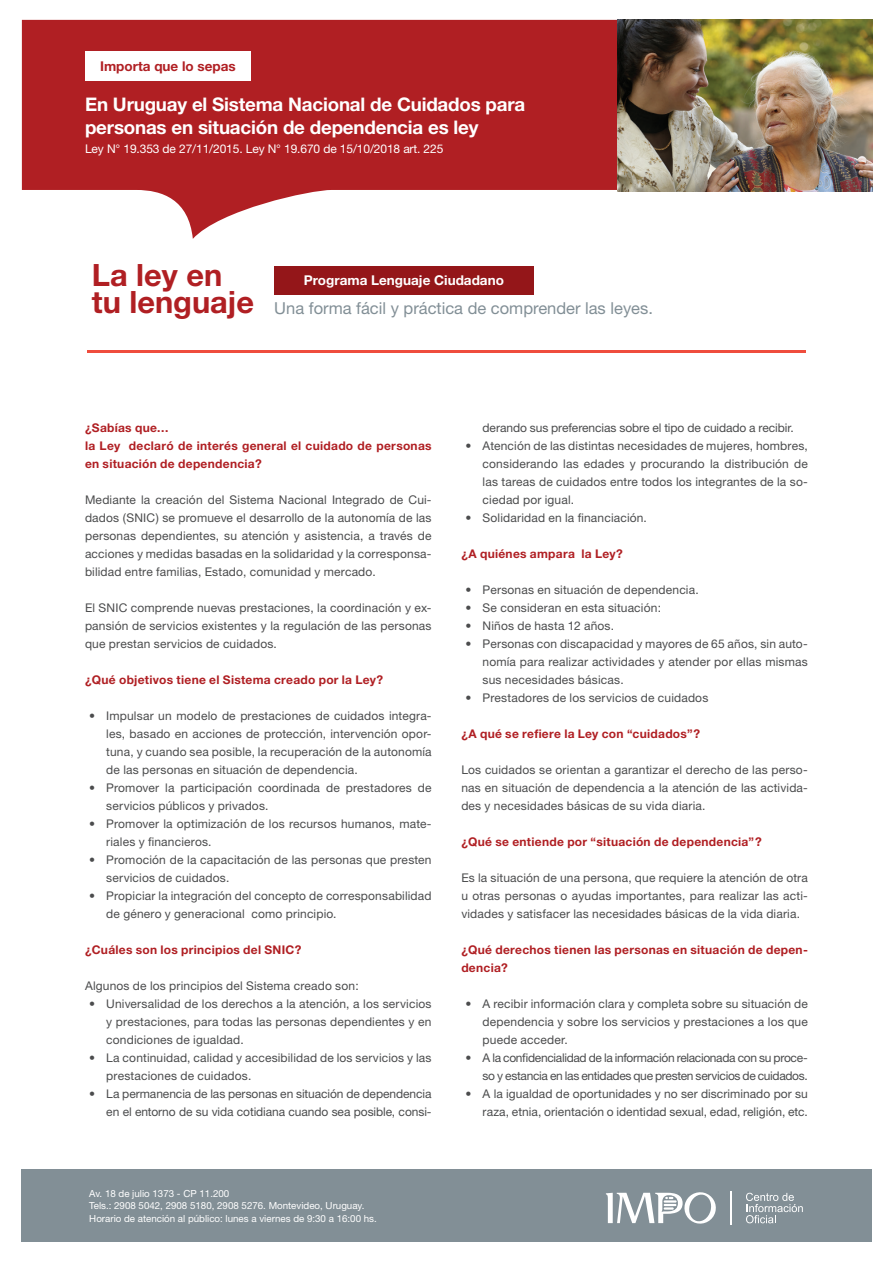
<style>
.page{position:relative;width:893px;height:1263px;background:#fff}
.page>*{position:absolute;margin:0;border:0;box-sizing:border-box;transform-origin:0 0}
.t1{font:700 30.75px "Helvetica Neue";color:#b01f23}
.t2{font:700 18.75px/22.5px "Helvetica Neue";letter-spacing:-.01em;color:#fff}
.t3{font:16.5px "Helvetica Neue";color:#828f96}
.t4{font:700 13.5px "Helvetica Neue";color:#fff}
.t5{font:700 13.5px "Helvetica Neue";color:#b01f23}
.t6{font:12px/18px "Helvetica Neue";letter-spacing:.01em;color:#4b4c4d;text-align:justify}
.t7{font:700 12px/18px "Helvetica Neue";letter-spacing:.025em;color:#b01f23}
.t8{font:12px/18px "Helvetica Neue";letter-spacing:-.025em;color:#4b4c4d;text-align:right}
.t9{font:12px "Helvetica Neue";letter-spacing:-.01em;color:#fff}
.t10{font:9.75px/12.5px "Helvetica Neue";color:#fff}
.s1{font-weight:700;font-size:30.75px;color:#b01f23}
</style>
<div class="page">
<svg style="left:22px;top:20px;width:850px;height:219px;fill:#b01f23"></svg>
<div style="left:85px;top:51px;width:166px;height:30px;background:#fff"></div>
<div style="left:274px;top:266px;width:260px;height:28px;background:#941619"></div>
<img style="left:617px;top:20px;width:255px;height:171px">
<hr style="left:88px;top:350px;width:718px;height:2px;background:#ef4d3d">
<div style="left:21px;top:1169px;width:851px;height:73px;background:#828f96"></div>
<svg style="left:606px;top:1192px;width:110px;height:32px"></svg>
<svg style="left:746px;top:1193px;width:57px;height:30px"></svg>
<hr style="left:731px;top:1191px;width:1px;height:33px;background:#fff">
<p class="t5" style="left:100px;top:58px;width:137px">Importa que lo sepas</p>
<h2 class="t2" style="left:85px;top:93px;width:442px">En Uruguay el Sistema Nacional de Cuidados para personas en situación de dependencia es ley</h2>
<p class="t9" style="left:85px;top:141px;width:360px">Ley N° 19.353 de 27/11/2015. Ley N° 19.670 de 15/10/2018 art. 225</p>
<h1 class="t1" style="left:92px;top:256px;width:132px">La ley en</h1>
<h3 class="t3" style="left:92px;top:299px;width:563px"><span class="s1">tu lenguaje</span> Una forma fácil y práctica de comprender las leyes.</h3>
<p class="t4" style="left:304px;top:272px;width:202px">Programa Lenguaje Ciudadano</p>
<p class="t7" style="left:85px;top:418px;width:348px">¿Sabías que…<br>la Ley declaró de interés general el cuidado de personas en situación de dependencia?</p>
<p class="t6" style="left:85px;top:491px;width:348px">Mediante la creación del Sistema Nacional Integrado de Cui&shy;dados (SNIC) se promueve el desarrollo de la autonomía de las personas dependientes, su atención y asistencia, a través de acciones y medidas basadas en la solidaridad y la corresponsa&shy;bilidad entre familias, Estado, comunidad y mercado.</p>
<p class="t6" style="left:85px;top:599px;width:348px">El SNIC comprende nuevas prestaciones, la coordinación y ex&shy;pansión de servicios existentes y la regulación de las personas que prestan servicios de cuidados.</p>
<p class="t7" style="left:85px;top:670px;width:300px">¿Qué objetivos tiene el Sistema creado por la Ley?</p>
<p class="t6" style="left:106px;top:707px;width:327px;text-indent:-17px">• Impulsar un modelo de prestaciones de cuidados integra&shy;les, basado en acciones de protección, intervención opor&shy;tuna, y cuando sea posible, la recuperación de la autonomía de las personas en situación de dependencia.</p>
<p class="t6" style="left:106px;top:779px;width:327px;text-indent:-17px">• Promover la participación coordinada de prestadores de servicios públicos y privados.</p>
<p class="t6" style="left:106px;top:815px;width:327px;text-indent:-17px">• Promover la optimización de los recursos humanos, mate&shy;riales y financieros.</p>
<p class="t6" style="left:106px;top:851px;width:327px;text-indent:-17px">• Promoción de la capacitación de las personas que presten servicios de cuidados.</p>
<p class="t6" style="left:106px;top:887px;width:327px;text-indent:-17px">• Propiciar la integración del concepto de corresponsabilidad de género y generacional como principio.</p>
<p class="t7" style="left:85px;top:940px;width:218px">¿Cuáles son los principios del SNIC?</p>
<p class="t6" style="left:85px;top:977px;width:275px">Algunos de los principios del Sistema creado son:</p>
<p class="t6" style="left:106px;top:995px;width:327px;text-indent:-17px">• Universalidad de los derechos a la atención, a los servicios y prestaciones, para todas las personas dependientes y en condiciones de igualdad.</p>
<p class="t6" style="left:106px;top:1049px;width:327px;text-indent:-17px">• La continuidad, calidad y accesibilidad de los servicios y las prestaciones de cuidados.</p>
<p class="t6" style="left:89px;top:1085px;width:344px;text-align:right">• La permanencia de las personas en situación de dependencia en el entorno de su vida cotidiana cuando sea posible, consi-</p>
<p class="t10" style="left:89px;top:1187px;width:289px">Av. 18 de julio 1373 - CP 11.200<br>Tels.: 2908 5042, 2908 5180, 2908 5276. Montevideo, Uruguay.<br>Horario de atención al público: lunes a viernes de 9:30 a 16:00 hs.</p>
<p class="t6" style="left:483px;top:419px;width:313px">derando sus preferencias sobre el tipo de cuidado a recibir.</p>
<p class="t6" style="left:483px;top:437px;width:327px;text-indent:-17px">• Atención de las distintas necesidades de mujeres, hombres, considerando las edades y procurando la distribución de las tareas de cuidados entre todos los integrantes de la so&shy;ciedad por igual.</p>
<p class="t6" style="left:466px;top:509px;width:183px">• Solidaridad en la financiación.</p>
<p class="t7" style="left:461px;top:544px;width:163px">¿A quiénes ampara la Ley?</p>
<p class="t6" style="left:466px;top:581px;width:235px">• Personas en situación de dependencia.</p>
<p class="t6" style="left:466px;top:599px;width:197px">• Se consideran en esta situación:</p>
<p class="t6" style="left:466px;top:617px;width:150px">• Niños de hasta 12 años.</p>
<p class="t6" style="left:483px;top:635px;width:327px;text-indent:-17px">• Personas con discapacidad y mayores de 65 años, sin auto&shy;nomía para realizar actividades y atender por ellas mismas sus necesidades básicas.</p>
<p class="t6" style="left:466px;top:689px;width:244px">• Prestadores de los servicios de cuidados</p>
<p class="t7" style="left:461px;top:724px;width:240px">¿A qué se refiere la Ley con “cuidados”?</p>
<p class="t6" style="left:461px;top:761px;width:348px">Los cuidados se orientan a garantizar el derecho de las perso&shy;nas en situación de dependencia a la atención de las activida&shy;des y necesidades básicas de su vida diaria.</p>
<p class="t7" style="left:461px;top:832px;width:302px">¿Qué se entiende por “situación de dependencia”?</p>
<p class="t6" style="left:461px;top:869px;width:348px">Es la situación de una persona, que requiere la atención de otra u otras personas o ayudas importantes, para realizar las acti&shy;vidades y satisfacer las necesidades básicas de la vida diaria.</p>
<p class="t7" style="left:461px;top:940px;width:348px">¿Qué derechos tienen las personas en situación de depen&shy;dencia?</p>
<p class="t6" style="left:483px;top:995px;width:327px;text-indent:-17px">• A recibir información clara y completa sobre su situación de dependencia y sobre los servicios y prestaciones a los que puede acceder.</p>
<p class="t8" style="left:466px;top:1049px;width:344px">• A la confidencialidad de la información relacionada con su proce&shy;so y estancia en las entidades que presten servicios de cuidados.</p>
<p class="t6" style="left:466px;top:1085px;width:344px;text-align:right">• A la igualdad de oportunidades y no ser discriminado por su raza, etnia, orientación o identidad sexual, edad, religión, etc.</p>
</div>
